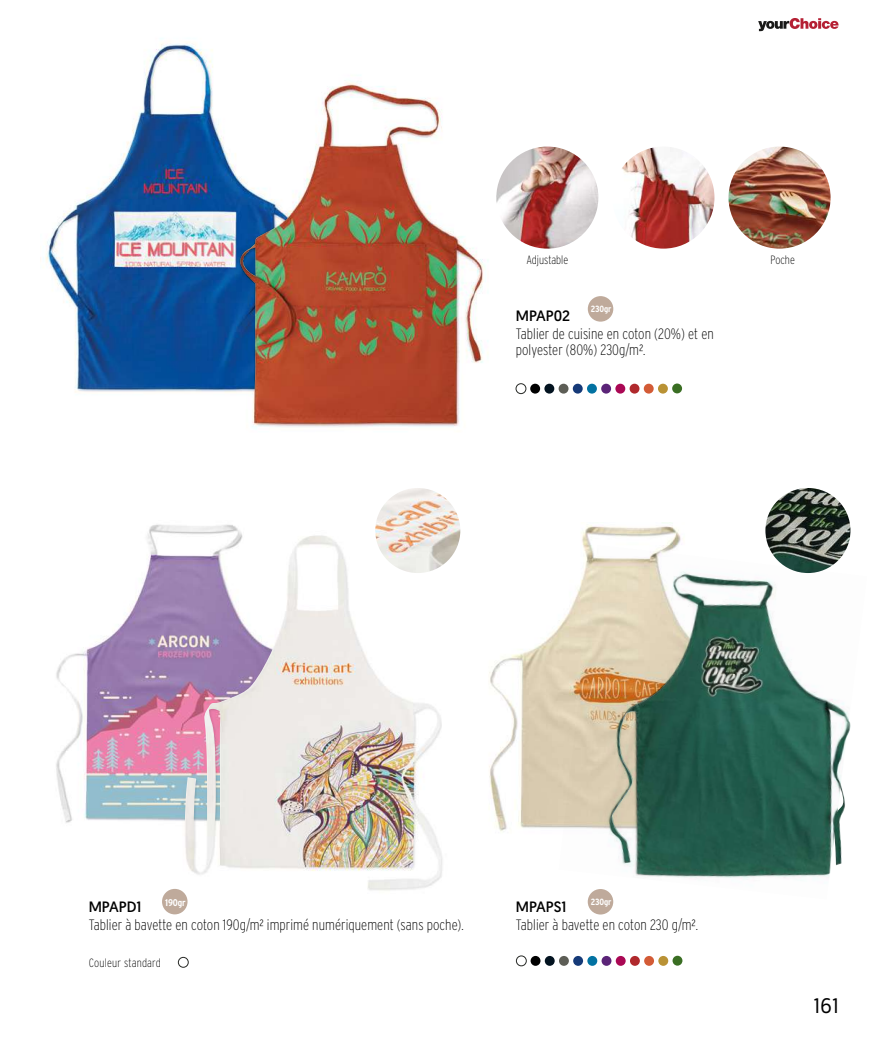
<style>
.page{position:relative;width:893px;height:1042px;background:#fff}
.page>*{position:absolute;margin:0;border:0;box-sizing:border-box;transform-origin:0 0}
.t1{font:21px "Geomanist";color:#000}
.t2{font:200 15px/16.5px "Interstate WGL Condensed";letter-spacing:.005em;color:#000}
.t3{font:15px "Geomanist";color:#000}
.t4{font:200 12px "Interstate WGL Condensed";color:#000}
.t5{font:200 12px "Interstate WGL Condensed";letter-spacing:.02em;color:#000}
.t6{font:700 9.75px "Interstate WGL Condensed";letter-spacing:-.02em;color:#fff}
.t7{font:700 9px "Interstate WGL Condensed";letter-spacing:-.025em;color:#fff}
</style>
<div class="page">
<img style="left:489px;top:522px;width:192px;height:310px">
<img style="left:559px;top:545px;width:289px;height:353px">
<img style="left:610px;top:575px;width:241px;height:301px">
<img style="left:56px;top:524px;width:115px;height:299px">
<img style="left:171px;top:514px;width:288px;height:377px">
<img style="left:185px;top:537px;width:253px;height:342px">
<img style="left:765px;top:488px;width:85px;height:85px;border-radius:43px">
<img style="left:375px;top:488px;width:85px;height:85px;border-radius:43px">
<div style="left:162px;top:889px;width:26px;height:25px;background:#bfaa9b;border-radius:50%"></div>
<div style="left:588px;top:889px;width:25px;height:25px;background:#bfaa9b;border-radius:50%"></div>
<div style="left:602px;top:956px;width:9px;height:10px;background:#5b2478;border-radius:50%"></div>
<div style="left:630px;top:956px;width:10px;height:10px;background:#b0292d;border-radius:50%"></div>
<div style="left:573px;top:956px;width:10px;height:10px;background:#163a78;border-radius:50%"></div>
<div style="left:587px;top:956px;width:10px;height:10px;background:#0272a2;border-radius:50%"></div>
<div style="left:658px;top:956px;width:10px;height:10px;background:#b99235;border-radius:50%"></div>
<div style="left:616px;top:956px;width:10px;height:10px;background:#aa0854;border-radius:50%"></div>
<div style="left:672px;top:956px;width:10px;height:9px;background:#3a6e23;border-radius:50%"></div>
<div style="left:644px;top:956px;width:10px;height:10px;background:#d35b36;border-radius:50%"></div>
<div style="left:516px;top:956px;width:10px;height:10px;border:1px solid #272926;border-radius:50%"></div>
<div style="left:531px;top:956px;width:9px;height:10px;background:#000;border-radius:50%"></div>
<div style="left:559px;top:956px;width:10px;height:10px;background:#5d5e56;border-radius:50%"></div>
<div style="left:545px;top:956px;width:10px;height:10px;background:#031320;border-radius:50%"></div>
<img style="left:40px;top:41px;width:183px;height:351px">
<img style="left:496px;top:147px;width:102px;height:102px;border-radius:51px">
<img style="left:728px;top:147px;width:103px;height:102px;border-radius:51px">
<img style="left:612px;top:147px;width:102px;height:102px;border-radius:51px">
<div style="left:601px;top:384px;width:10px;height:10px;background:#5b2478;border-radius:50%"></div>
<div style="left:630px;top:384px;width:9px;height:10px;background:#b0292d;border-radius:50%"></div>
<div style="left:573px;top:384px;width:10px;height:10px;background:#163a78;border-radius:50%"></div>
<div style="left:587px;top:384px;width:10px;height:10px;background:#0272a2;border-radius:50%"></div>
<div style="left:658px;top:384px;width:10px;height:10px;background:#b99235;border-radius:50%"></div>
<div style="left:615px;top:384px;width:10px;height:10px;background:#aa0854;border-radius:50%"></div>
<div style="left:672px;top:383px;width:10px;height:10px;background:#3a6e23;border-radius:50%"></div>
<div style="left:644px;top:384px;width:10px;height:10px;background:#d35b36;border-radius:50%"></div>
<div style="left:516px;top:383px;width:10px;height:11px;border:1px solid #272926;border-radius:50%"></div>
<div style="left:530px;top:384px;width:10px;height:10px;background:#000;border-radius:50%"></div>
<div style="left:559px;top:384px;width:9px;height:10px;background:#5d5e56;border-radius:50%"></div>
<div style="left:544px;top:384px;width:10px;height:10px;background:#031320;border-radius:50%"></div>
<div style="left:178px;top:957px;width:10px;height:10px;border:1px solid #272926;border-radius:50%"></div>
<div style="left:588px;top:296px;width:25px;height:26px;background:#bfaa9b;border-radius:50%"></div>
<img style="left:223px;top:81px;width:275px;height:348px">
<img style="left:240px;top:88px;width:240px;height:335px">
<svg style="left:758px;top:18px;width:80px;height:13px"></svg>
<p class="t4" style="left:526px;top:251px;width:43px">Adjustable</p>
<p class="t4" style="left:770px;top:251px;width:26px">Poche</p>
<p class="t7" style="left:591px;top:303px;width:22px">230gr</p>
<p class="t3" style="left:516px;top:306px;width:56px">MPAP02</p>
<p class="t2" style="left:516px;top:324px;width:200px">Tablier de cuisine en coton (20%) et en polyester (80%) 230g/m².</p>
<p class="t6" style="left:165px;top:895px;width:22px">190gr</p>
<p class="t7" style="left:591px;top:896px;width:22px">230gr</p>
<p class="t3" style="left:516px;top:897px;width:52px">MPAPS1</p>
<p class="t2" style="left:516px;top:915px;width:184px">Tablier à bavette en coton 230 g/m².</p>
<p class="t3" style="left:89px;top:897px;width:54px">MPAPD1</p>
<p class="t2" style="left:89px;top:915px;width:376px">Tablier à bavette en coton 190g/m² imprimé numériquement (sans poche).</p>
<p class="t5" style="left:89px;top:954px;width:74px">Couleur standard</p>
<h1 class="t1" style="left:814px;top:992px;width:26px">161</h1>
</div>
